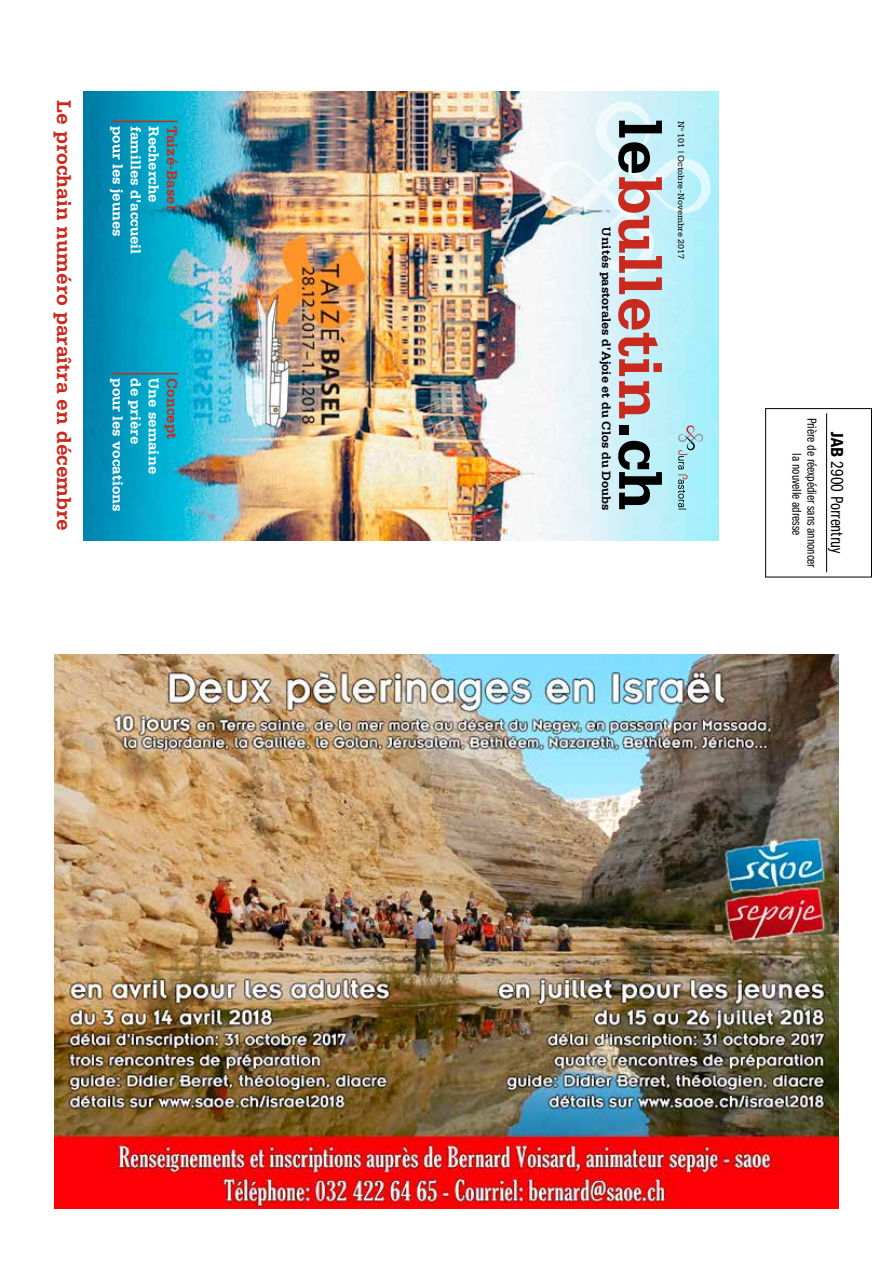
<style>
.page{position:relative;width:893px;height:1263px;background:#fff}
.page>*{position:absolute;margin:0;border:0;box-sizing:border-box;transform-origin:0 0}
.t1{font:700 64.05px "Serifa";color:#ca291d}
.t2{font:700 21px "Serifa";color:#ca291d}
.t3{font:18px "Franklin Gothic Book Cmpr";color:#000}
.t4{font:700 15.15px "Serifa";color:#fff}
.t5{font:700 15.15px "Serifa";color:#ca291d}
.t6{font:13.5px/15px "Franklin Gothic Book Cmpr";color:#000;text-align:center}
.t7{font:700 12.75px "Serifa";color:#000}
.t8{font:9px "Serifa";color:#000}
.s1{color:#000}
.s2{font-family:"Franklin Gothic";font-weight:600;font-stretch:condensed}
</style>
<div class="page">
<hr style="left:826px;top:413px;width:1px;height:159px;background:#000">
<div style="left:765px;top:408px;width:107px;height:169px;border:1px solid #000"></div>
<img style="left:84px;top:91px;width:635px;height:449px">
<svg style="left:538px;top:101px;width:173px;height:173px"></svg>
<svg style="left:678px;top:425px;width:25px;height:85px;background:#a0d7e1"></svg>
<hr style="left:112px;top:121px;width:66px;height:1px;background:#ca291d">
<hr style="left:112px;top:373px;width:66px;height:1px;background:#ca291d">
<img style="left:54px;top:655px;width:785px;height:554px">
<h2 class="t2" style="left:76px;top:100px;width:432px;rotate:90deg">Le prochain numéro paraîtra en décembre</h2>
<p class="t4" style="left:127px;top:126px;width:112px;rotate:90deg">pour les jeunes</p>
<p class="t4" style="left:145px;top:126px;width:130px;rotate:90deg">familles d’accueil</p>
<p class="t4" style="left:163px;top:126px;width:78px;rotate:90deg">Recherche</p>
<p class="t5" style="left:181px;top:126px;width:85px;rotate:90deg">Taizé-Basel</p>
<p class="t4" style="left:127px;top:378px;width:135px;rotate:90deg">pour les vocations</p>
<p class="t4" style="left:145px;top:378px;width:68px;rotate:90deg">de prière</p>
<p class="t4" style="left:163px;top:378px;width:97px;rotate:90deg">Une semaine</p>
<p class="t5" style="left:181px;top:378px;width:62px;rotate:90deg">Concept</p>
<h1 class="t1" style="left:678px;top:118px;width:393px;rotate:90deg"><span class="s1">le</span>bulletin<span class="s1">.ch</span></h1>
<p class="t7" style="left:614px;top:227px;width:284px;rotate:90deg">Unités pastorales d’Ajoie et du Clos du Doubs</p>
<p class="t8" style="left:686px;top:121px;width:140px;rotate:90deg">N<sup>o</sup> 101 | Octobre-Novembre 2017</p>
<p class="t6" style="left:819px;top:418px;width:151px;rotate:90deg">Prière de réexpédier sans annoncer la nouvelle adresse</p>
<p class="t3" style="left:847px;top:432px;width:122px;rotate:90deg"><span class="s2">JAB</span> 2900 Porrentruy</p>
</div>
